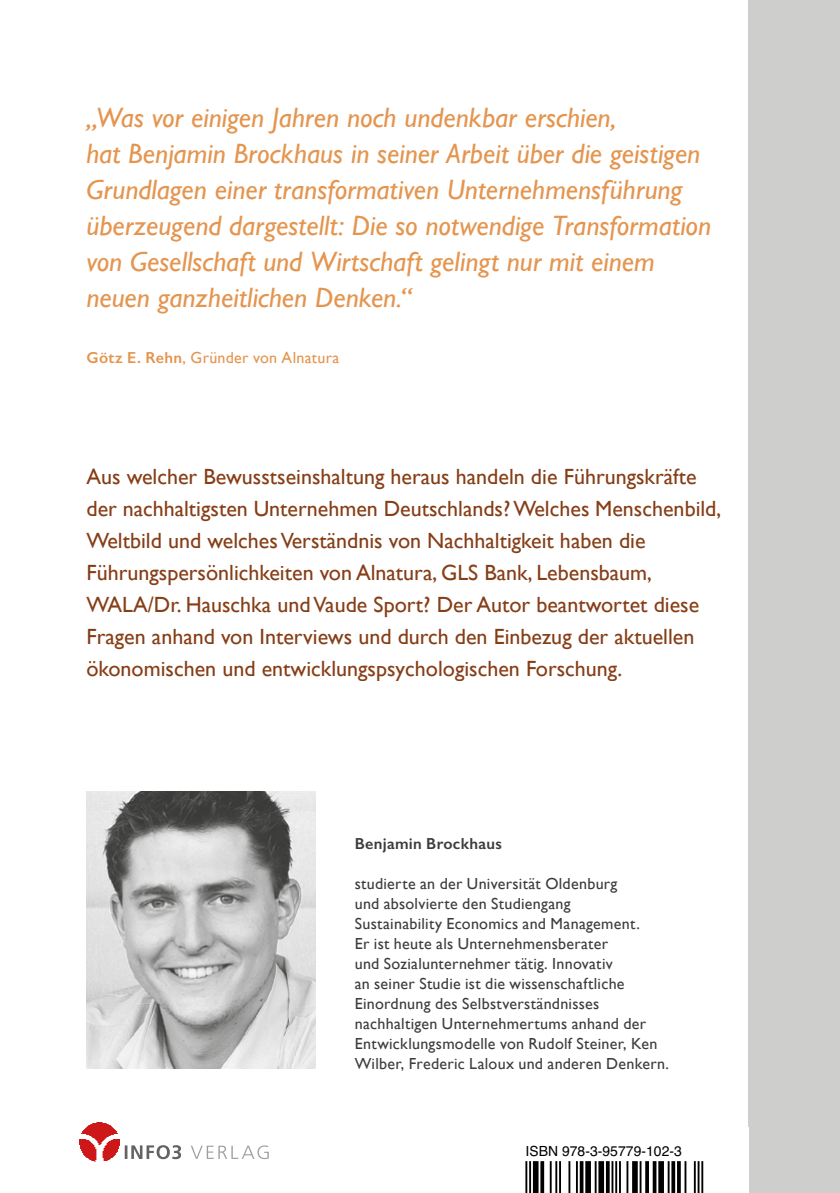
<style>
.page{position:relative;width:840px;height:1193px;background:#fff}
.page>*{position:absolute;margin:0;border:0;box-sizing:border-box;transform-origin:0 0}
.t1{font:italic 28px/36px "Gill Sans";color:#e4954f}
.t2{font:22px/32px "Gill Sans";color:#863e17}
.t3{font:16px/20px "Gill Sans";letter-spacing:.02em;color:#3c3c3b}
.t4{font:16px "Gill Sans";letter-spacing:.02em;color:#e4954f}
.t5{font:600 16px "Gill Sans";letter-spacing:.02em;color:#3c3c3b}
.t6{font:14px "Helvetica";color:#000}
.s1{font-weight:600}
</style>
<div class="page">
<div style="left:748px;top:0;width:92px;height:1193px;background:#cececd"></div>
<svg style="left:125px;top:1145px;width:56px;height:14px"></svg>
<svg style="left:191px;top:1145px;width:78px;height:14px"></svg>
<img style="left:79px;top:1122px;width:40px;height:40px">
<img style="left:87px;top:792px;width:228px;height:276px">
<hr style="left:525px;top:1161px;width:2px;height:32px;background:#000">
<hr style="left:529px;top:1161px;width:2px;height:32px;background:#000">
<div style="left:533px;top:1161px;width:5px;height:32px;background:#000"></div>
<svg style="left:540px;top:1161px;width:4px;height:32px"></svg>
<hr style="left:550px;top:1161px;width:1px;height:32px;background:#000">
<hr style="left:555px;top:1161px;width:2px;height:32px;background:#000">
<hr style="left:559px;top:1161px;width:2px;height:32px;background:#000">
<hr style="left:568px;top:1161px;width:2px;height:32px;background:#000">
<hr style="left:576px;top:1161px;width:2px;height:32px;background:#000">
<svg style="left:579px;top:1161px;width:4px;height:32px"></svg>
<div style="left:585px;top:1161px;width:6px;height:32px;background:#000"></div>
<hr style="left:594px;top:1161px;width:2px;height:32px;background:#000">
<div style="left:598px;top:1161px;width:6px;height:32px;background:#000"></div>
<hr style="left:606px;top:1161px;width:3px;height:32px;background:#000">
<hr style="left:611px;top:1161px;width:2px;height:32px;background:#000">
<hr style="left:615px;top:1161px;width:2px;height:32px;background:#000">
<hr style="left:619px;top:1161px;width:2px;height:32px;background:#000">
<hr style="left:626px;top:1161px;width:2px;height:32px;background:#000">
<div style="left:632px;top:1161px;width:5px;height:32px;background:#000"></div>
<hr style="left:639px;top:1161px;width:2px;height:32px;background:#000">
<svg style="left:645px;top:1161px;width:4px;height:32px"></svg>
<svg style="left:652px;top:1161px;width:4px;height:32px"></svg>
<div style="left:658px;top:1161px;width:6px;height:32px;background:#000"></div>
<hr style="left:667px;top:1161px;width:2px;height:32px;background:#000">
<svg style="left:671px;top:1161px;width:4px;height:32px"></svg>
<hr style="left:677px;top:1161px;width:3px;height:32px;background:#000">
<hr style="left:684px;top:1161px;width:2px;height:32px;background:#000">
<hr style="left:694px;top:1161px;width:1px;height:32px;background:#000">
<hr style="left:697px;top:1161px;width:2px;height:32px;background:#000">
<hr style="left:701px;top:1161px;width:2px;height:32px;background:#000">
<p class="t1" style="left:86px;top:99px;width:626px">„Was vor einigen Jahren noch undenkbar erschien,<br>hat Benjamin Brockhaus in seiner Arbeit über die geistigen Grundlagen einer transformativen Unternehmensführung überzeugend dargestellt: Die so notwendige Transformation von Gesellschaft und Wirtschaft gelingt nur mit einem neuen ganzheitlichen Denken.“</p>
<p class="t4" style="left:86px;top:348px;width:254px"><span class="s1">Götz E. Rehn</span>, Gründer von Alnatura</p>
<p class="t2" style="left:86px;top:460px;width:636px">Aus welcher Bewusstseinshaltung heraus handeln die Führungskräfte der nachhaltigsten Unternehmen Deutschlands? Welches Menschenbild, Weltbild und welches Verständnis von Nachhaltigkeit haben die Führungspersönlichkeiten von Alnatura, GLS Bank, Lebensbaum, WALA/Dr. Hauschka und Vaude Sport? Der Autor beantwortet diese Fragen anhand von Interviews und durch den Einbezug der aktuellen ökonomischen und entwicklungspsychologischen Forschung.</p>
<p class="t5" style="left:355px;top:834px;width:149px">Benjamin Brockhaus</p>
<p class="t3" style="left:355px;top:873px;width:316px">studierte an der Universität Oldenburg<br>und absolvierte den Studiengang<br>Sustainability Economics and Management.<br>Er ist heute als Unternehmensberater<br>und Sozialunternehmer tätig. Innovativ<br>an seiner Studie ist die wissenschaftliche Einordnung des Selbstverständnisses nachhaltigen Unternehmertums anhand der Entwicklungsmodelle von Rudolf Steiner, Ken Wilber, Frederic Laloux und anderen Denkern.</p>
<p class="t6" style="left:525px;top:1140px;width:158px">ISBN 978-3-95779-102-3</p>
</div>
